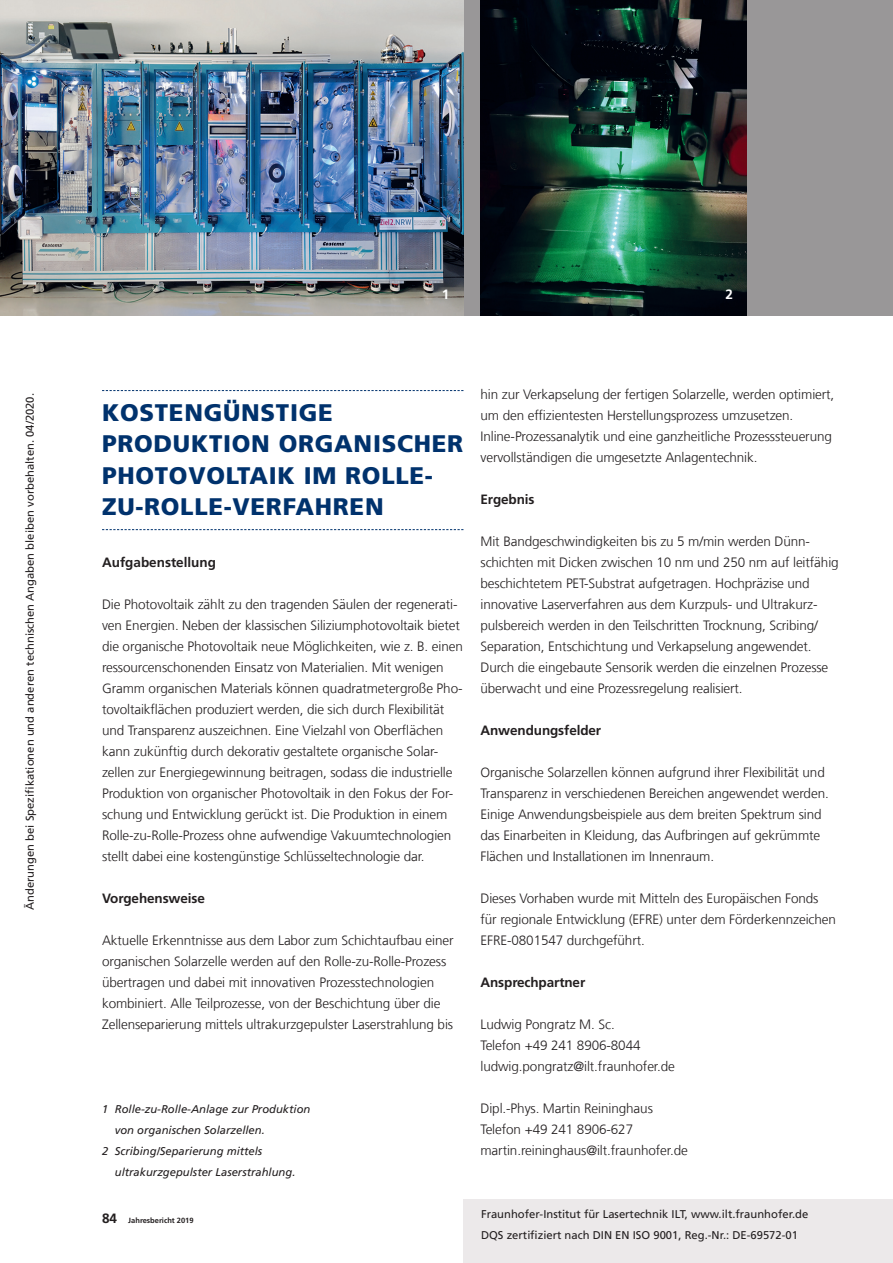
<style>
.page{position:relative;width:893px;height:1263px;background:#fff}
.page>*{position:absolute;margin:0;border:0;box-sizing:border-box;transform-origin:0 0}
.t1{font:900 24px/31.5px "Frutiger LT Com";letter-spacing:.03em;color:#00326d}
.t2{font:300 13.5px/21px "Frutiger LT Com";letter-spacing:-.01em;color:#231f20}
.t3{font:700 13.5px "Frutiger LT Com";letter-spacing:-.01em;color:#231f20}
.t4{font:700 13.5px "Frutiger LT Com";color:#fff}
.t5{font:11.25px/21px "Frutiger LT Com";color:#231f20}
.t6{font:italic 11.25px "Frutiger LT Com";color:#231f20}
.t7{font:700 7.5px "Frutiger LT Com";color:#231f20}
.s1{font-size:13.5px}
</style>
<div class="page">
<div style="left:463px;top:1199px;width:430px;height:64px;background:#ece9ea"></div>
<div style="left:0;top:0;width:893px;height:315px;background:#999798"></div>
<img style="left:0;top:0;width:463px;height:315px">
<img style="left:480px;top:0;width:266px;height:315px">
<svg style="left:102px;top:390px;width:361px;height:1px"></svg>
<svg style="left:102px;top:529px;width:361px;height:1px"></svg>
<p class="t5" style="left:20px;top:910px;width:518px;rotate:-90deg">Änderungen bei Spezifikationen und anderen technischen Angaben bleiben vorbehalten. 04/2020.</p>
<p class="t4" style="left:435px;top:286px;width:16px">11</p>
<p class="t4" style="left:725px;top:286px;width:9px">2</p>
<h1 class="t1" style="left:102px;top:397px;width:363px">KOSTENGÜNSTIGE<br>PRODUKTION ORGANISCHER<br>PHOTOVOLTAIK IM ROLLE-<br>ZU-ROLLE-VERFAHREN</h1>
<p class="t3" style="left:102px;top:554px;width:116px">Aufgabenstellung</p>
<p class="t2" style="left:102px;top:594px;width:362px">Die Photovoltaik zählt zu den tragenden Säulen der regenerati&shy;ven Energien. Neben der klassischen Siliziumphotovoltaik bietet die organische Photovoltaik neue Möglichkeiten, wie z. B. einen ressourcenschonenden Einsatz von Materialien. Mit wenigen Gramm organischen Materials können quadratmetergroße Pho&shy;tovoltaikflächen produziert werden, die sich durch Flexibilität und Transparenz auszeichnen. Eine Vielzahl von Oberflächen kann zukünftig durch dekorativ gestaltete organische Solar&shy;zellen zur Energiegewinnung beitragen, sodass die industrielle Produktion von organischer Photovoltaik in den Fokus der For&shy;schung und Entwicklung gerückt ist. Die Produktion in einem Rolle-zu-Rolle-Prozess ohne aufwendige Vakuumtechnologien stellt dabei eine kostengünstige Schlüsseltechnologie dar.</p>
<p class="t3" style="left:102px;top:890px;width:104px">Vorgehensweise</p>
<p class="t2" style="left:102px;top:930px;width:353px">Aktuelle Erkenntnisse aus dem Labor zum Schichtaufbau einer organischen Solarzelle werden auf den Rolle-zu-Rolle-Prozess übertragen und dabei mit innovativen Prozesstechnologien kombiniert. Alle Teilprozesse, von der Beschichtung über die Zellenseparierung mittels ultrakurzgepulster Laserstrahlung bis</p>
<p class="t6" style="left:102px;top:1103px;width:210px">1 Rolle-zu-Rolle-Anlage zur Produktion</p>
<p class="t6" style="left:115px;top:1124px;width:152px">von organischen Solarzellen.</p>
<p class="t6" style="left:102px;top:1145px;width:162px">2 Scribing/Separierung mittels</p>
<p class="t6" style="left:115px;top:1166px;width:182px">ultrakurzgepulster Laserstrahlung.</p>
<p class="t2" style="left:480px;top:384px;width:355px">hin zur Verkapselung der fertigen Solarzelle, werden optimiert, um den effizientesten Herstellungsprozess umzusetzen.<br>Inline-Prozessanalytik und eine ganzheitliche Prozesssteuerung vervollständigen die umgesetzte Anlagentechnik.</p>
<p class="t3" style="left:480px;top:492px;width:55px">Ergebnis</p>
<p class="t2" style="left:480px;top:531px;width:360px">Mit Bandgeschwindigkeiten bis zu 5 m/min werden Dünn&shy;schichten mit Dicken zwischen 10 nm und 250 nm auf leitfähig beschichtetem PET-Substrat aufgetragen. Hochpräzise und innovative Laserverfahren aus dem Kurzpuls- und Ultrakurz&shy;pulsbereich werden in den Teilschritten Trocknung, Scribing/ Separation, Entschichtung und Verkapselung angewendet.<br>Durch die eingebaute Sensorik werden die einzelnen Prozesse überwacht und eine Prozessregelung realisiert.</p>
<p class="t3" style="left:480px;top:723px;width:122px">Anwendungsfelder</p>
<p class="t2" style="left:480px;top:762px;width:350px">Organische Solarzellen können aufgrund ihrer Flexibilität und Transparenz in verschiedenen Bereichen angewendet werden.<br>Einige Anwendungsbeispiele aus dem breiten Spektrum sind das Einarbeiten in Kleidung, das Aufbringen auf gekrümmte Flächen und Installationen im Innenraum.</p>
<p class="t2" style="left:480px;top:888px;width:357px">Dieses Vorhaben wurde mit Mitteln des Europäischen Fonds für regionale Entwicklung (EFRE) unter dem Förderkennzeichen<br>EFRE-0801547 durchgeführt.</p>
<p class="t3" style="left:480px;top:975px;width:106px">Ansprechpartner</p>
<p class="t2" style="left:480px;top:1014px;width:196px">Ludwig Pongratz M. Sc.<br>Telefon +49 241 8906-8044 ludwig.pongratz@ilt.fraunhofer.de</p>
<p class="t2" style="left:480px;top:1098px;width:209px">Dipl.-Phys. Martin Reininghaus<br>Telefon +49 241 8906-627 martin.reininghaus@ilt.fraunhofer.de</p>
<p class="t7" style="left:102px;top:1216px;width:93px"><span class="s1">84</span> Jahresbericht 2019</p>
<p class="t5" style="left:481px;top:1204px;width:329px">Fraunhofer-Institut für Lasertechnik ILT, www.ilt.fraunhofer.de<br>DQS zertifiziert nach DIN EN ISO 9001, Reg.-Nr.: DE-69572-01</p>
</div>
